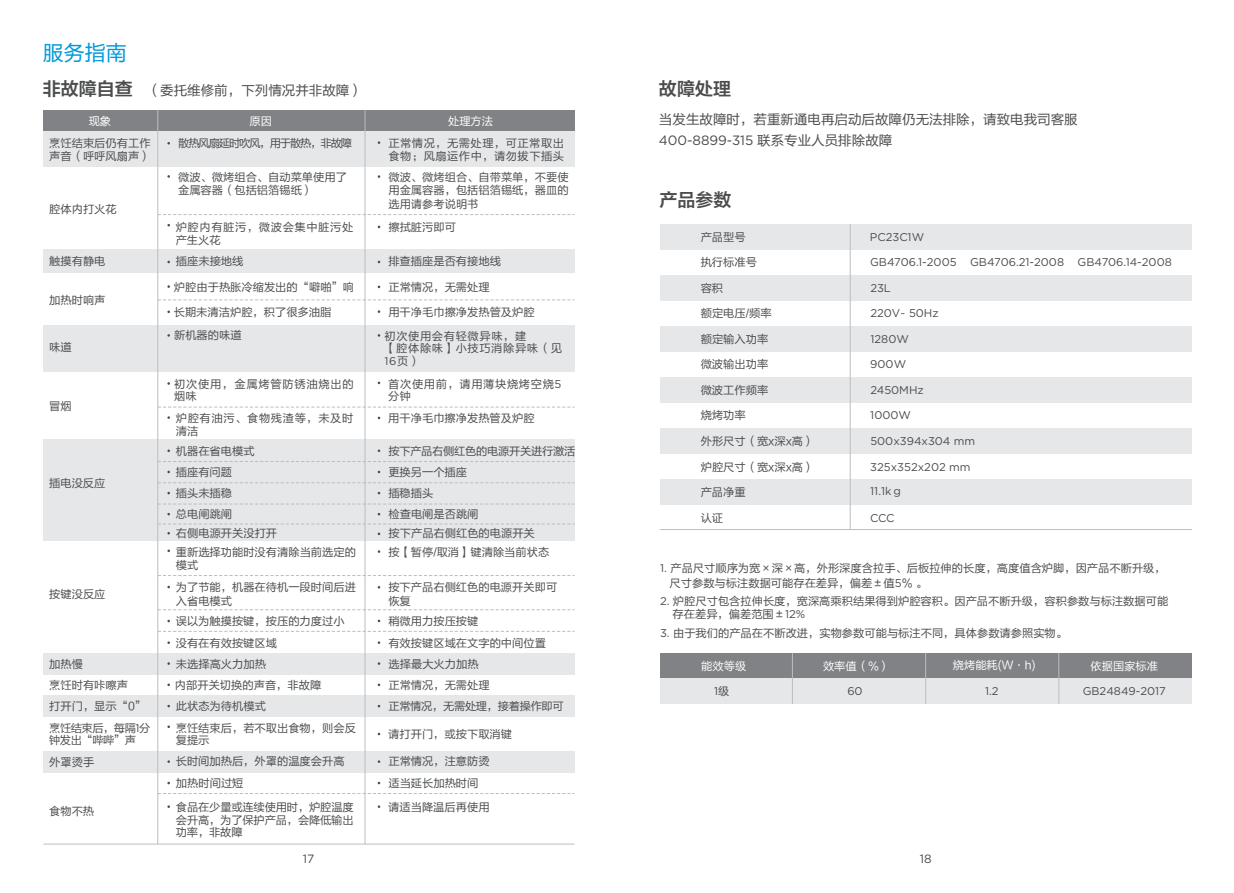
<style>
.page{position:relative;width:1234px;height:893px;background:#fff}
.page>*{position:absolute;margin:0;border:0;box-sizing:border-box;transform-origin:0 0}
.t1{font:21px "FZLTHK GBK1 0";color:#0099da}
.t2{font:18px "FZLTZCHK GBK1 0";color:#4b4c4d}
.t3{font:13.5px "FZLTHK GBK1 0";color:#4b4c4d}
.t4{font:13.5px "Gotham";letter-spacing:-.005em;color:#4b4c4d}
.t5{font:12px "Gotham";color:#4b4c4d}
.t6{font:11.25px/12.9px "FZLTHK GBK1 0";color:#4b4c4d}
.t7{font:11.25px/24.5px "Gotham";color:#4b4c4d}
.t8{font:11.25px/12.9px "FZLTHK GBK1 0";letter-spacing:.055em;color:#4b4c4d}
.t9{font:11.25px "FZLTHK GBK1 0";color:#fff}
.t10{font:11.25px/12.9px "FZLTHK GBK1 0";letter-spacing:.04em;color:#4b4c4d}
.t11{font:11.25px/12.9px "FZLTHK GBK1 0";letter-spacing:-.04em;color:#4b4c4d}
.t12{font:11.25px "FZLTHK GBK1 0";letter-spacing:-.025em;color:#4b4c4d}
.t13{font:11.25px/12.9px "FZLTHK GBK1 0";letter-spacing:.07em;color:#4b4c4d}
.t14{font:11.25px "FZLTHK GBK1 0";letter-spacing:-.095em;color:#4b4c4d}
.t15{font:11.25px "FZLTHK GBK1 0";letter-spacing:-.03em;color:#4b4c4d}
.s1{font-family:"FZLTZCHK GBK1 0";font-size:18px}
.s2{font-family:"FZLTHK GBK1 0"}
.s3{font-family:"Gotham"}
</style>
<div class="page">
<div style="left:659px;top:224px;width:532px;height:26px;background:#e6e7e9"></div>
<div style="left:659px;top:275px;width:532px;height:26px;background:#e6e7e9"></div>
<div style="left:659px;top:326px;width:532px;height:26px;background:#e6e7e9"></div>
<div style="left:659px;top:377px;width:532px;height:26px;background:#e6e7e9"></div>
<div style="left:659px;top:428px;width:532px;height:26px;background:#e6e7e9"></div>
<div style="left:659px;top:479px;width:532px;height:26px;background:#e6e7e9"></div>
<hr style="left:659px;top:529px;width:532px;height:1px;background:#bcbdc0">
<hr style="left:849px;top:224px;width:1px;height:306px;background:#bcbdc0">
<div style="left:659px;top:653px;width:532px;height:25px;background:#808285"></div>
<div style="left:659px;top:678px;width:532px;height:26px;background:#e6e7e9"></div>
<hr style="left:792px;top:653px;width:1px;height:51px;background:#bcbdc0">
<hr style="left:925px;top:653px;width:1px;height:51px;background:#bcbdc0">
<hr style="left:1058px;top:653px;width:1px;height:51px;background:#bcbdc0">
<div style="left:43px;top:439px;width:531px;height:102px;background:#e6e7e9"></div>
<div style="left:43px;top:325px;width:531px;height:46px;background:#e6e7e9"></div>
<div style="left:43px;top:110px;width:531px;height:21px;background:#808285"></div>
<div style="left:43px;top:653px;width:531px;height:21px;background:#e6e7e9"></div>
<div style="left:43px;top:695px;width:531px;height:21px;background:#e6e7e9"></div>
<svg style="left:158px;top:407px;width:416px;height:1px"></svg>
<svg style="left:158px;top:461px;width:416px;height:1px"></svg>
<svg style="left:158px;top:482px;width:416px;height:1px"></svg>
<svg style="left:158px;top:504px;width:416px;height:1px"></svg>
<svg style="left:158px;top:524px;width:416px;height:1px"></svg>
<svg style="left:158px;top:575px;width:416px;height:1px"></svg>
<div style="left:43px;top:751px;width:531px;height:21px;background:#e6e7e9"></div>
<svg style="left:158px;top:793px;width:416px;height:1px"></svg>
<hr style="left:43px;top:844px;width:531px;height:1px;background:#bcbdc0">
<div style="left:43px;top:249px;width:531px;height:24px;background:#e6e7e9"></div>
<svg style="left:158px;top:214px;width:416px;height:1px"></svg>
<svg style="left:158px;top:300px;width:416px;height:1px"></svg>
<svg style="left:158px;top:609px;width:416px;height:1px"></svg>
<svg style="left:158px;top:631px;width:416px;height:1px"></svg>
<div style="left:43px;top:132px;width:531px;height:35px;background:#e6e7e9"></div>
<hr style="left:157px;top:110px;width:1px;height:734px;background:#bcbdc0">
<hr style="left:364px;top:110px;width:1px;height:734px;background:#bcbdc0">
<h1 class="t1" style="left:43px;top:41px;width:85px">服务指南</h1>
<p class="t3" style="left:43px;top:82px;width:321px"><span class="s1">非故障自查</span> （委托维修前，下列情况并非故障）</p>
<h2 class="t2" style="left:658px;top:79px;width:73px">故障处理</h2>
<p class="t3" style="left:658px;top:112px;width:420px">当发生故障时，若重新通电再启动后故障仍无法排除，请致电我司客服</p>
<p class="t4" style="left:658px;top:132px;width:235px">400-8899-315 <span class="s2">联系专业人员排除故障</span></p>
<p class="t9" style="left:448px;top:115px;width:46px">处理方法</p>
<p class="t9" style="left:89px;top:115px;width:24px">现象</p>
<p class="t9" style="left:249px;top:115px;width:24px">原因</p>
<p class="t6" style="left:49px;top:137px;width:103px">烹饪结束后仍有工作声音（呼呼风扇声）</p>
<p class="t14" style="left:178px;top:137px;width:175px">散热风扇延时吹风，用于散热，非故障</p>
<p class="t10" style="left:388px;top:137px;width:177px">正常情况，无需处理，可正常取出食物；风扇运作中，请勿拔下插头</p>
<p class="t6" style="left:49px;top:203px;width:69px">腔体内打火花</p>
<p class="t6" style="left:178px;top:171px;width:170px">微波、微烤组合、自动菜单使用了金属容器（包括铝箔锡纸）</p>
<p class="t8" style="left:176px;top:221px;width:179px">炉腔内有脏污，微波会集中脏污处产生火花</p>
<p class="t6" style="left:388px;top:170px;width:181px;line-height:13.5px;text-align:justify">微波、微烤组合、自带菜单，不要使用金属容器，包括铝箔锡纸，器皿的选用请参考说明书</p>
<p class="t6" style="left:388px;top:221px;width:69px">擦拭脏污即可</p>
<p class="t6" style="left:49px;top:255px;width:58px">触摸有静电</p>
<p class="t6" style="left:176px;top:255px;width:69px">插座未接地线</p>
<p class="t6" style="left:388px;top:255px;width:114px">排查插座是否有接地线</p>
<p class="t6" style="left:49px;top:294px;width:58px">加热时响声</p>
<p class="t6" style="left:49px;top:341px;width:24px">味道</p>
<p class="t6" style="left:49px;top:400px;width:24px">冒烟</p>
<p class="t6" style="left:49px;top:477px;width:58px">插电没反应</p>
<p class="t6" style="left:49px;top:588px;width:58px">按键没反应</p>
<p class="t6" style="left:174px;top:275px;width:182px;line-height:24.6px">炉腔由于热胀冷缩发出的“噼啪”响长期未清洁炉腔，积了很多油脂</p>
<p class="t6" style="left:388px;top:281px;width:103px">正常情况，无需处理</p>
<p class="t6" style="left:388px;top:305px;width:148px">用干净毛巾擦净发热管及炉腔</p>
<p class="t6" style="left:174px;top:329px;width:69px">新机器的味道</p>
<p class="t8" style="left:384px;top:329px;width:179px">初次使用会有轻微异味，建<br>【腔体除味】小技巧消除异味（见</p>
<p class="t7" style="left:384px;top:349px;width:38px">16<span class="s2">页）</span></p>
<p class="t13" style="left:174px;top:377px;width:181px">初次使用，金属烤管防锈油烧出的烟味</p>
<p class="t8" style="left:176px;top:412px;width:179px">炉腔有油污、食物残渣等，未及时清洁</p>
<p class="t8" style="left:388px;top:377px;width:175px">首次使用前，请用薄块烧烤空烧<span class="s3">5</span>分钟</p>
<p class="t6" style="left:388px;top:412px;width:148px">用干净毛巾擦净发热管及炉腔</p>
<p class="t6" style="left:176px;top:445px;width:80px">机器在省电模式</p>
<p class="t12" style="left:388px;top:445px;width:188px">按下产品右侧红色的电源开关进行激活</p>
<p class="t6" style="left:176px;top:462px;width:58px;line-height:21px;text-align:justify">插座有问题插头未插稳总电闸跳闸</p>
<p class="t6" style="left:388px;top:462px;width:92px;line-height:21.1px">更换另一个插座插稳插头<br>检查电闸是否跳闸</p>
<p class="t6" style="left:176px;top:527px;width:103px">右侧电源开关没打开</p>
<p class="t6" style="left:388px;top:527px;width:148px">按下产品右侧红色的电源开关</p>
<p class="t6" style="left:176px;top:546px;width:182px">重新选择功能时没有清除当前选定的模式</p>
<p class="t6" style="left:176px;top:581px;width:181px;line-height:13.5px">为了节能，机器在待机一段时间后进入省电模式</p>
<p class="t6" style="left:176px;top:610px;width:170px;line-height:21.8px">误以为触摸按键，按压的力度过小没有在有效按键区域</p>
<p class="t6" style="left:388px;top:545px;width:162px">按【暂停/取消】键清除当前状态</p>
<p class="t6" style="left:388px;top:581px;width:170px;line-height:13.5px">按下产品右侧红色的电源开关即可恢复</p>
<p class="t6" style="left:388px;top:610px;width:159px;line-height:21.8px">稍微用力按压按键<br>有效按键区域在文字的中间位置</p>
<p class="t6" style="left:49px;top:657px;width:35px">加热慢</p>
<p class="t6" style="left:176px;top:657px;width:91px">未选择高火力加热</p>
<p class="t6" style="left:388px;top:657px;width:91px">选择最大火力加热</p>
<p class="t6" style="left:49px;top:700px;width:98px">打开门，显示“0”</p>
<p class="t6" style="left:176px;top:700px;width:91px">此状态为待机模式</p>
<p class="t15" style="left:388px;top:700px;width:177px">正常情况，无需处理，接着操作即可</p>
<p class="t6" style="left:49px;top:679px;width:80px">烹饪时有咔嚓声</p>
<p class="t6" style="left:175px;top:679px;width:148px">内部开关切换的声音，非故障</p>
<p class="t6" style="left:388px;top:678px;width:103px">正常情况，无需处理</p>
<p class="t11" style="left:49px;top:721px;width:103px">烹饪结束后，每隔<span class="s3">1</span>分钟发出“哔哔”声</p>
<p class="t6" style="left:176px;top:721px;width:181px">烹饪结束后，若不取出食物，则会反复提示</p>
<p class="t6" style="left:388px;top:728px;width:125px">请打开门，或按下取消键</p>
<p class="t6" style="left:388px;top:771px;width:103px;line-height:23.5px">适当延长加热时间请适当降温后再使用</p>
<p class="t6" style="left:49px;top:755px;width:46px">外罩烫手</p>
<p class="t6" style="left:176px;top:755px;width:170px">长时间加热后，外罩的温度会升高</p>
<p class="t6" style="left:388px;top:755px;width:103px">正常情况，注意防烫</p>
<p class="t6" style="left:176px;top:771px;width:179px;line-height:23.7px">加热时间过短<br>食品在少量或连续使用时，炉腔温度</p>
<p class="t6" style="left:176px;top:813px;width:179px">会升高，为了保护产品，会降低输出功率，非故障</p>
<p class="t6" style="left:49px;top:804px;width:46px">食物不热</p>
<h2 class="t2" style="left:659px;top:190px;width:73px">产品参数</h2>
<p class="t6" style="left:700px;top:231px;width:46px">产品型号</p>
<p class="t6" style="left:700px;top:256px;width:58px">执行标准号</p>
<p class="t6" style="left:700px;top:282px;width:24px">容积</p>
<p class="t6" style="left:700px;top:307px;width:72px">额定电压/频率</p>
<p class="t6" style="left:700px;top:333px;width:69px">额定输入功率</p>
<p class="t6" style="left:700px;top:358px;width:69px">微波输出功率</p>
<p class="t6" style="left:700px;top:384px;width:69px">微波工作频率</p>
<p class="t6" style="left:700px;top:409px;width:46px">烧烤功率</p>
<p class="t6" style="left:700px;top:435px;width:115px">外形尺寸（宽x深x高）</p>
<p class="t6" style="left:700px;top:461px;width:115px">炉腔尺寸（宽x深x高）</p>
<p class="t6" style="left:700px;top:486px;width:46px">产品净重</p>
<p class="t6" style="left:700px;top:512px;width:24px">认证</p>
<p class="t7" style="left:869px;top:224px;width:56px">PC23C1W</p>
<p class="t7" style="left:869px;top:250px;width:303px">GB4706.1-2005 GB4706.21-2008 GB4706.14-2008</p>
<p class="t7" style="left:870px;top:275px;width:22px">23L</p>
<p class="t7" style="left:870px;top:301px;width:70px">220V~ 50Hz</p>
<p class="t7" style="left:870px;top:326px;width:40px">1280W</p>
<p class="t7" style="left:870px;top:352px;width:37px">900W</p>
<p class="t7" style="left:870px;top:377px;width:55px">2450MHz</p>
<p class="t7" style="left:870px;top:403px;width:42px">1000W</p>
<p class="t7" style="left:870px;top:428px;width:106px">500x394x304 mm</p>
<p class="t7" style="left:870px;top:454px;width:102px">325x352x202 mm<br>11.1k g</p>
<p class="t7" style="left:869px;top:505px;width:26px">CCC</p>
<p class="t6" style="left:669px;top:560px;width:497px;line-height:15.6px;text-indent:-9px"><span class="s3">1.</span> 产品尺寸顺序为宽×深×高，外形深度含拉手、后板拉伸的长度，高度值含炉脚，因产品不断升级，尺寸参数与标注数据可能存在差异，偏差±值<span class="s3">5</span>% 。</p>
<p class="t6" style="left:672px;top:595px;width:497px;text-indent:-12px"><span class="s3">2.</span> 炉腔尺寸包含拉伸长度，宽深高乘积结果得到炉腔容积。因产品不断升级，容积参数与标注数据可能存在差异，偏差范围±<span class="s3">12%</span></p>
<p class="t6" style="left:660px;top:627px;width:408px"><span class="s3">3.</span> 由于我们的产品在不断改进，实物参数可能与标注不同，具体参数请参照实物。</p>
<p class="t9" style="left:701px;top:659px;width:46px">能效等级</p>
<p class="t7" style="left:714px;top:679px;width:17px">1<span class="s2">级</span></p>
<p class="t9" style="left:822px;top:659px;width:69px">效率值（%）</p>
<p class="t7" style="left:847px;top:679px;width:17px">60</p>
<p class="t9" style="left:952px;top:659px;width:84px">烧烤能耗(W·h)</p>
<p class="t7" style="left:984px;top:679px;width:15px">1.2</p>
<p class="t9" style="left:1090px;top:659px;width:69px">依据国家标准</p>
<p class="t7" style="left:1082px;top:679px;width:85px">GB24849-2017</p>
<p class="t5" style="left:303px;top:852px;width:13px">17</p>
<p class="t5" style="left:919px;top:852px;width:13px">18</p>
</div>
